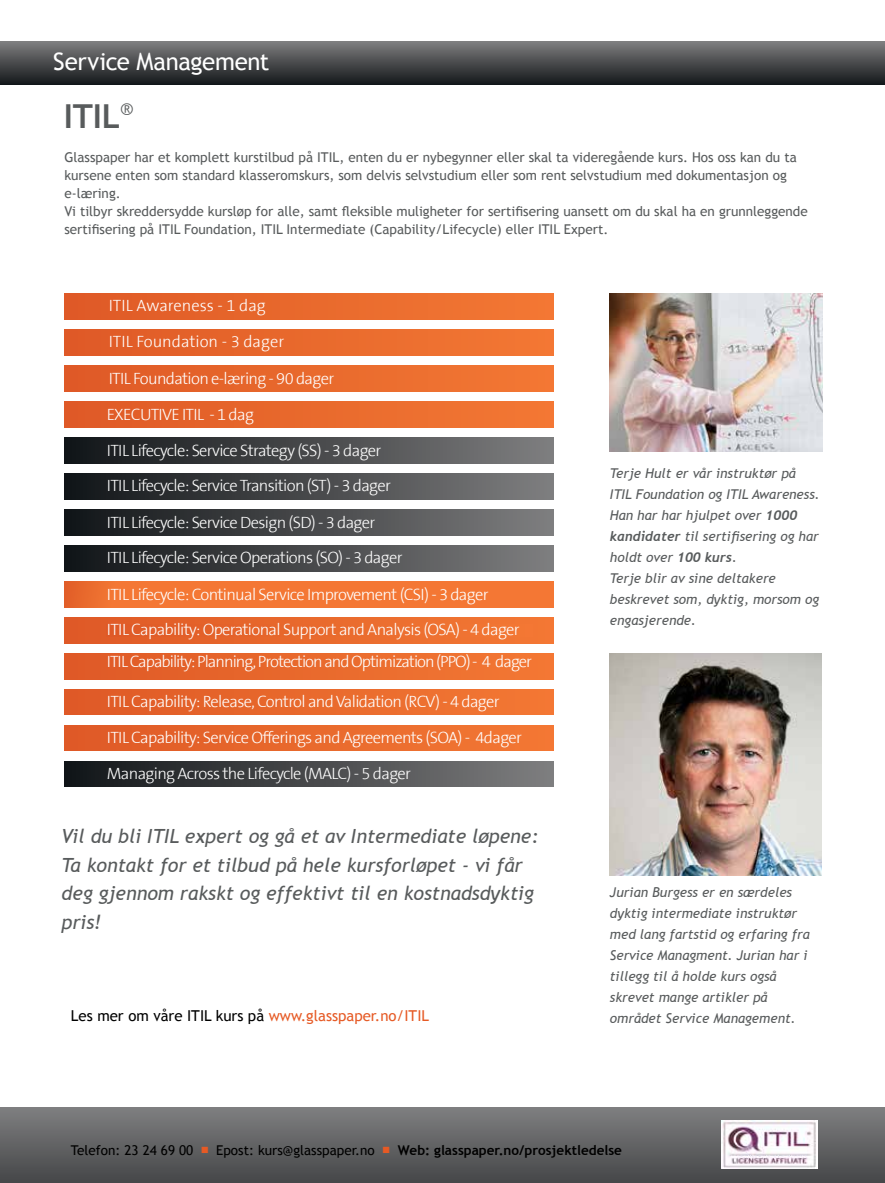
<style>
.page{position:relative;width:885px;height:1183px;background:#fff}
.page>*{position:absolute;margin:0;border:0;box-sizing:border-box;transform-origin:0 0}
.t1{font:700 33px "Trebuchet MS";color:#585b5c}
.t2{font:24px "Trebuchet MS";letter-spacing:-.015em;color:#fff}
.t3{font:italic 19.5px/28.5px "Trebuchet MS";color:#585b5c}
.t4{font:300 16.5px/36px "The Sans B3";letter-spacing:-.04em;color:#fff}
.t5{font:300 16.5px "The Sans B3";letter-spacing:-.06em;color:#fff}
.t6{font:300 16.5px/36px "The Sans B3";color:#fff}
.t7{font:15px "Trebuchet MS";color:#000}
.t8{font:13.5px/18px "Trebuchet MS";color:#585b5c}
.t9{font:italic 13.5px/21px "Trebuchet MS";color:#585b5c}
.t10{font:13.5px "Trebuchet MS";color:#000}
.s1{color:#e65a25}
.s2{font-family:"Trebuchet";font-weight:700}
.s3{font-weight:700}
</style>
<div class="page">
<div style="left:0;top:1106px;width:884px;height:76px;background:linear-gradient(to bottom,#7f7f81,#48494b)"></div>
<div style="left:0;top:41px;width:884px;height:44px;background:linear-gradient(to bottom,#807f80,#15191c)"></div>
<div style="left:64px;top:293px;width:489px;height:26px;background:linear-gradient(to right,#df5a26,#f37834)"></div>
<div style="left:64px;top:329px;width:489px;height:26px;background:linear-gradient(to right,#df5a26,#f37834)"></div>
<div style="left:64px;top:365px;width:489px;height:26px;background:linear-gradient(to right,#df5a26,#f37834)"></div>
<div style="left:64px;top:401px;width:489px;height:26px;background:linear-gradient(to right,#df5a26,#f37834)"></div>
<div style="left:64px;top:437px;width:489px;height:26px;background:linear-gradient(to right,#111518,#7e7e7f)"></div>
<div style="left:64px;top:473px;width:489px;height:26px;background:linear-gradient(to right,#111518,#7e7e7f)"></div>
<div style="left:64px;top:509px;width:489px;height:26px;background:linear-gradient(to right,#111518,#7e7e7f)"></div>
<div style="left:64px;top:545px;width:489px;height:26px;background:linear-gradient(to right,#111518,#7e7e7f)"></div>
<svg style="left:64px;top:581px;width:489px;height:26px;background:#f27432"></svg>
<div style="left:107px;top:588px;width:398px;height:13px;background:#f47734"></div>
<div style="left:64px;top:617px;width:489px;height:26px;background:linear-gradient(to right,#df5926,#f37834)"></div>
<svg style="left:107px;top:624px;width:425px;height:12px;background:#e8682c"></svg>
<div style="left:64px;top:653px;width:489px;height:25px;background:linear-gradient(to right,#df5a26,#f37834)"></div>
<div style="left:64px;top:689px;width:489px;height:25px;background:linear-gradient(to right,#df5a26,#f37834)"></div>
<div style="left:64px;top:725px;width:489px;height:25px;background:linear-gradient(to right,#df5a26,#f37834)"></div>
<div style="left:64px;top:761px;width:489px;height:25px;background:linear-gradient(to right,#111518,#7e7e7f)"></div>
<img style="left:721px;top:1120px;width:96px;height:48px">
<img style="left:610px;top:293px;width:212px;height:158px">
<img style="left:609px;top:653px;width:212px;height:222px">
<h2 class="t2" style="left:62px;top:39px;width:290px">IT Governance and Strategy</h2>
<h2 class="t2" style="left:53px;top:47px;width:218px">Service Management</h2>
<h1 class="t1" style="left:64px;top:96px;width:71px">ITIL<sup>®</sup></h1>
<p class="t8" style="left:64px;top:148px;width:744px">Glasspaper har et komplett kurstilbud på ITIL, enten du er nybegynner eller skal ta videregående kurs. Hos oss kan du ta kursene enten som standard klasseromskurs, som delvis selvstudium eller som rent selvstudium med dokumentasjon og e-læring.<br>Vi tilbyr skreddersydde kursløp for alle, samt fleksible muligheter for sertifisering uansett om du skal ha en grunnleggende sertifisering på ITIL Foundation, ITIL Intermediate (Capability/Lifecycle) eller ITIL Expert.</p>
<p class="t6" style="left:109px;top:288px;width:177px">ITIL Awareness - 1 dag<br>ITIL Foundation - 3 dager</p>
<p class="t4" style="left:107px;top:360px;width:276px">ITIL Foundation e-læring - 90 dager<br>EXECUTIVE ITIL - 1 dag<br>ITIL Lifecycle: Service Strategy (SS) - 3 dager</p>
<p class="t4" style="left:107px;top:474px;width:207px">EA basics using TOGAF - 4 dager</p>
<p class="t4" style="left:107px;top:468px;width:286px">ITIL Lifecycle: Service Transition (ST) - 3 dager</p>
<p class="t4" style="left:107px;top:504px;width:270px">ITIL Lifecycle: Service Design (SD) - 3 dager</p>
<p class="t4" style="left:107px;top:545px;width:207px">EA basics using TOGAF - 4 dager</p>
<p class="t4" style="left:107px;top:539px;width:297px">ITIL Lifecycle: Service Operations (SO) - 3 dager</p>
<p class="t4" style="left:107px;top:576px;width:383px">ITIL Lifecycle: Continual Service Improvement (CSI) - 3 dager</p>
<p class="t4" style="left:107px;top:617px;width:207px">EA basics using TOGAF - 4 dager</p>
<p class="t4" style="left:107px;top:611px;width:414px">ITIL Capability: Operational Support and Analysis (OSA) - 4 dager</p>
<p class="t4" style="left:107px;top:653px;width:207px">EA basics using TOGAF - 4 dager</p>
<p class="t5" style="left:107px;top:653px;width:426px">ITIL Capability: Planning, Protection and Optimization (PPO) - 4 dager</p>
<p class="t4" style="left:107px;top:689px;width:207px">EA basics using TOGAF - 4 dager</p>
<p class="t4" style="left:107px;top:683px;width:394px">ITIL Capability: Release, Control and Validation (RCV) - 4 dager</p>
<p class="t4" style="left:107px;top:725px;width:207px">EA basics using TOGAF - 4 dager</p>
<p class="t4" style="left:107px;top:719px;width:416px">ITIL Capability: Service Offerings and Agreements (SOA) - 4dager</p>
<p class="t4" style="left:107px;top:756px;width:306px">Managing Across the Lifecycle (MALC) - 5 dager</p>
<p class="t3" style="left:62px;top:821px;width:478px">Vil du bli ITIL expert og gå et av Intermediate løpene:<br>Ta kontakt for et tilbud på hele kursforløpet - vi får deg gjennom rakskt og effektivt til en kostnadsdyktig pris!</p>
<p class="t7" style="left:71px;top:1006px;width:359px">Les mer om våre ITIL kurs på <span class="s1">www.glasspaper.no/ITIL</span></p>
<p class="t9" style="left:610px;top:462px;width:211px">Terje Hult er vår instruktør på<br>ITIL Foundation og ITIL Awareness.<br>Han har har hjulpet over <span class="s2">1000 kandidater</span> til sertifisering og har holdt over <span class="s2">100 kurs</span>.<br>Terje blir av sine deltakere beskrevet som, dyktig, morsom og engasjerende.</p>
<p class="t9" style="left:610px;top:881px;width:201px">Jurian Burgess er en særdeles dyktig intermediate instruktør med lang fartstid og erfaring fra<br>Service Managment. Jurian har i tillegg til å holde kurs også skrevet mange artikler på området Service Management.</p>
<p class="t10" style="left:71px;top:1141px;width:552px">Telefon: 23 24 69 00 <span class="s1">■</span> Epost: kurs@glasspaper.no <span class="s1">■</span> <span class="s3">Web: glasspaper.no/prosjektledelse</span></p>
</div>
